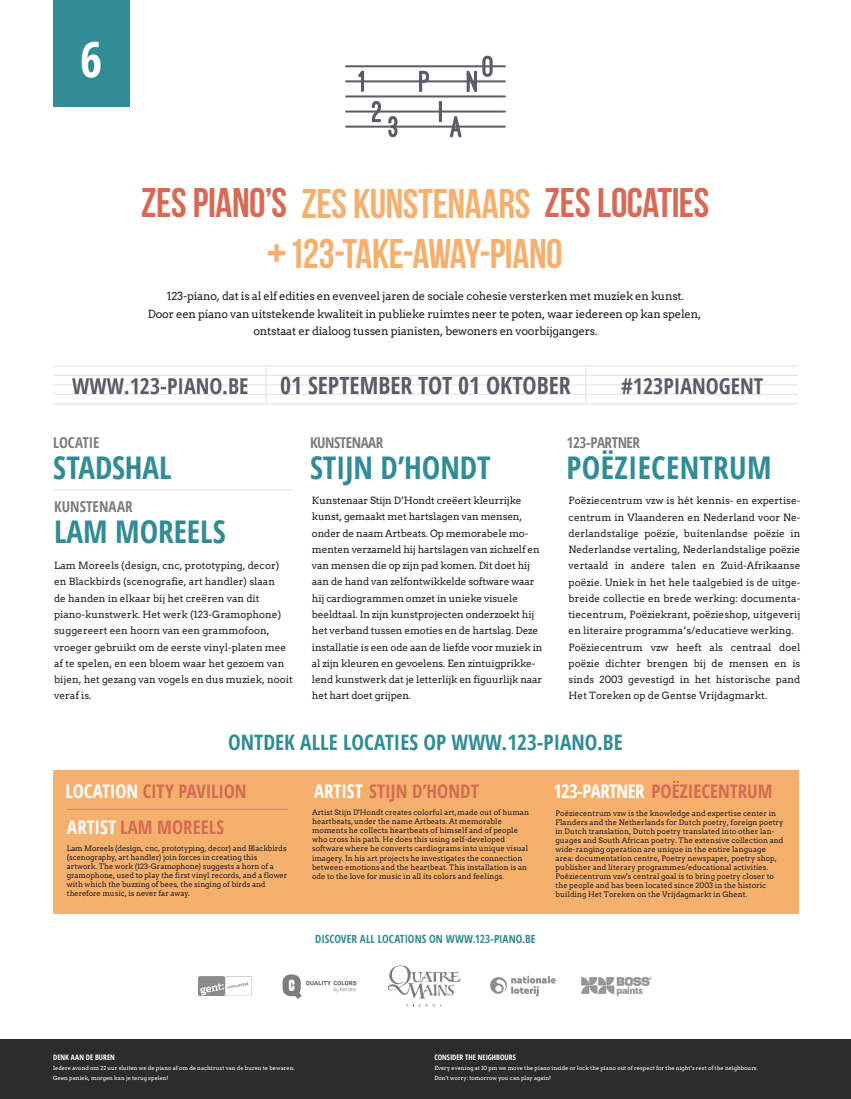
<style>
.page{position:relative;width:851px;height:1099px;background:#fff}
.page>*{position:absolute;margin:0;border:0;box-sizing:border-box;transform-origin:0 0}
.t1{font:700 condensed 48.06px "Open Sans";color:#fff}
.t2{font:41.44px "Bebas Neue";letter-spacing:-.01em;color:#d76a54}
.t3{font:41.44px "Bebas Neue";letter-spacing:-.015em;color:#f6b06d}
.t4{font:700 condensed 31.25px "Open Sans";letter-spacing:-.005em;color:#318c95}
.t5{font:700 condensed 23.75px "Open Sans";color:#5e5b68}
.t6{font:700 condensed 21.88px "Open Sans";color:#5e5b68}
.t7{font:700 condensed 21.25px "Open Sans";color:#318c95}
.t8{font:700 condensed 18.75px "Open Sans";color:#d76a54}
.t9{font:700 condensed 15px "Open Sans";letter-spacing:-.03em;color:#7e7c81}
.t10{font:700 condensed 15px "Open Sans";letter-spacing:.005em;color:#7e7c81}
.t11{font:11.25px/17.5px "Arvo";letter-spacing:-.02em;color:#231f20;text-align:center}
.t12{font:700 condensed 11.25px "Open Sans";color:#318c95}
.t13{font:10px/16.2px "Arvo";color:#231f20}
.t14{font:7.5px/9px "Arvo";color:#231f20}
.t15{font:700 condensed 7.5px "Open Sans";color:#fff}
.t16{font:5.62px/10px "Arvo";color:#fff}
.s1{color:#f6b06d}
.s2{color:#fff}
</style>
<div class="page">
<svg style="left:53px;top:365px;width:745px;height:39px"></svg>
<div style="left:0;top:1038px;width:850px;height:60px;background:#2b2c2b"></div>
<div style="left:53px;top:770px;width:745px;height:143px;background:#f6b06d"></div>
<svg style="left:268px;top:244px;width:17px;height:18px"></svg>
<div style="left:53px;top:0;width:76px;height:107px;background:#318c95"></div>
<hr style="left:345px;top:65px;width:160px;height:2px;background:#5e5b68">
<hr style="left:345px;top:80px;width:160px;height:2px;background:#5e5b68">
<hr style="left:345px;top:95px;width:160px;height:2px;background:#5e5b68">
<hr style="left:345px;top:110px;width:160px;height:3px;background:#5e5b68">
<hr style="left:345px;top:126px;width:160px;height:2px;background:#5e5b68">
<svg style="left:419px;top:71px;width:10px;height:21px"></svg>
<hr style="left:439px;top:101px;width:3px;height:21px;background:#5e5b68">
<svg style="left:449px;top:116px;width:12px;height:21px"></svg>
<svg style="left:466px;top:56px;width:26px;height:36px"></svg>
<svg style="left:358px;top:71px;width:6px;height:21px"></svg>
<svg style="left:372px;top:101px;width:9px;height:21px"></svg>
<svg style="left:388px;top:116px;width:9px;height:21px"></svg>
<img style="left:198px;top:976px;width:53px;height:19px">
<svg style="left:490px;top:975px;width:66px;height:21px"></svg>
<svg style="left:387px;top:965px;width:73px;height:41px"></svg>
<img style="left:581px;top:977px;width:71px;height:19px">
<svg style="left:282px;top:974px;width:74px;height:24px"></svg>
<svg style="left:53px;top:489px;width:239px;height:1px"></svg>
<svg style="left:67px;top:808px;width:221px;height:2px"></svg>
<h1 class="t1" style="left:80px;top:26px;width:24px">6</h1>
<h2 class="t2" style="left:141px;top:180px;width:569px">ZESPIANO’S <span class="s1">ZES KUNSTENAARS</span> ZES LOCATIES</h2>
<h2 class="t3" style="left:288px;top:230px;width:275px">123-TAKE-AWAY-PIANO</h2>
<p class="t11" style="left:148px;top:287px;width:555px">123-piano, dat is al elf edities en evenveel jaren de sociale cohesie versterken met muziek en kunst.<br>Door een piano van uitstekende kwaliteit in publieke ruimtes neer te poten, waar iedereen op kan spelen, ontstaat er dialoog tussen pianisten, bewoners en voorbijgangers.</p>
<h3 class="t6" style="left:72px;top:370px;width:178px">WWW.123-PIANO.BE</h3>
<h3 class="t5" style="left:280px;top:369px;width:292px">01 SEPTEMBER TOT 01 OKTOBER</h3>
<h3 class="t6" style="left:621px;top:370px;width:144px">#123PIANOGENT</h3>
<h3 class="t9" style="left:53px;top:432px;width:48px">LOCATIE</h3>
<h3 class="t4" style="left:53px;top:446px;width:120px">STADSHAL</h3>
<h3 class="t10" style="left:54px;top:496px;width:80px">KUNSTENAAR</h3>
<h3 class="t4" style="left:54px;top:510px;width:173px">LAM MOREELS</h3>
<p class="t13" style="left:54px;top:557px;width:240px">Lam Moreels (design, cnc, prototyping, decor) en Blackbirds (scenografie, art handler) slaan<br>de handen in elkaar bij het creëren van dit piano-kunstwerk. Het werk (123-Gramophone) suggereert een hoorn van een grammofoon, vroeger gebruikt om de eerste vinyl-platen mee af te spelen, en een bloem waar het gezoem van bijen, het gezang van vogels en dus muziek, nooit veraf is.</p>
<h3 class="t7" style="left:228px;top:728px;width:396px">ONTDEK ALLE LOCATIES OP WWW.123-PIANO.BE</h3>
<h3 class="t9" style="left:310px;top:432px;width:75px">KUNSTENAAR</h3>
<h3 class="t4" style="left:310px;top:446px;width:182px">STIJN D’HONDT</h3>
<p class="t13" style="left:312px;top:492px;width:232px">Kunstenaar Stijn D’Hondt creëert kleurrijke kunst, gemaakt met hartslagen van mensen, onder de naam Artbeats. Op memorabele mo&shy;menten verzameld hij hartslagen van zichzelf en van mensen die op zijn pad komen. Dit doet hij aan de hand van zelfontwikkelde software waar hij cardiogrammen omzet in unieke visuele beeldtaal. In zijn kunstprojecten onderzoekt hij het verband tussen emoties en de hartslag. Deze installatie is een ode aan de liefde voor muziek in al zijn kleuren en gevoelens. Een zintuigprikke&shy;lend kunstwerk dat je letterlijk en figuurlijk naar het hart doet grijpen.</p>
<h3 class="t9" style="left:566px;top:432px;width:75px">123-PARTNER</h3>
<h3 class="t4" style="left:566px;top:446px;width:206px">POËZIECENTRUM</h3>
<p class="t13" style="left:568px;top:492px;width:233px">Poëziecentrum vzw is hét kennis- en expertise&shy;centrum in Vlaanderen en Nederland voor Ne&shy;derlandstalige poëzie, buitenlandse poëzie in Nederlandse vertaling, Nederlandstalige poëzie vertaald in andere talen en Zuid-Afrikaanse poëzie. Uniek in het hele taalgebied is de uitge&shy;breide collectie en brede werking: documenta&shy;tiecentrum, Poëziekrant, poëzieshop, uitgeverij en literaire programma’s/educatieve werking.<br>Poëziecentrum vzw heeft als centraal doel poëzie dichter brengen bij de mensen en is sinds 2003 gevestigd in het historische pand Het Toreken op de Gentse Vrijdagmarkt.</p>
<h3 class="t8" style="left:66px;top:777px;width:182px"><span class="s2">LOCATION</span> CITY PAVILION</h3>
<h3 class="t8" style="left:314px;top:778px;width:166px"><span class="s2">ARTIST</span> STIJN D’HONDT</h3>
<h3 class="t8" style="left:67px;top:813px;width:158px"><span class="s2">ARTIST</span> LAM MOREELS</h3>
<p class="t14" style="left:67px;top:844px;width:222px">Lam Moreels (design, cnc, prototyping, decor) and Blackbirds (scenography, art handler) join forces in creating this artwork. The work (123-Gramophone) suggests a horn of a gramophone, used to play the first vinyl records, and a flower with which the buzzing of bees, the singing of birds and therefore music, is never far away.</p>
<p class="t14" style="left:312px;top:808px;width:218px">Artist Stijn D'Hondt creates colorful art, made out of human heartbeats, under the name Artbeats. At memorable moments he collects heartbeats of himself and of people who cross his path. He does this using self-developed software where he converts cardiograms into unique visual imagery. In his art projects he investigates the connection between emotions and the heartbeat. This installation is an ode to the love for music in all its colors and feelings.</p>
<p class="t12" style="left:315px;top:930px;width:222px">DISCOVER ALL LOCATIONS ON WWW.123-PIANO.BE</p>
<h3 class="t8" style="left:553px;top:778px;width:221px"><span class="s2">123-PARTNER</span> POËZIECENTRUM</h3>
<p class="t14" style="left:555px;top:808px;width:229px">Poëziecentrum vzw is the knowledge and expertise center in Flanders and the Netherlands for Dutch poetry, foreign poetry in Dutch translation, Dutch poetry translated into other lan&shy;guages and South African poetry. The extensive collection and wide-ranging operation are unique in the entire language area: documentation centre, Poetry newspaper, poetry shop, publisher and literary programmes/educational activities.<br>Poëziecentrum vzw's central goal is to bring poetry closer to the people and has been located since 2003 in the historic building Het Toreken on the Vrijdagmarkt in Ghent.</p>
<p class="t15" style="left:53px;top:1052px;width:63px">DENK AAN DE BUREN</p>
<p class="t16" style="left:53px;top:1063px;width:243px">Iedere avond om 22 uur sluiten we de piano af om de nachtrust van de buren te bewaren.<br>Geen paniek, morgen kan je terug spelen!</p>
<p class="t15" style="left:434px;top:1052px;width:83px">CONSIDER THE NEIGHBOURS</p>
<p class="t16" style="left:434px;top:1063px;width:325px">Every evening at 10 pm we move the piano inside or lock the piano out of respect for the night’s rest of the neighbours.<br>Don’t worry: tomorrow you can play again!</p>
</div>
